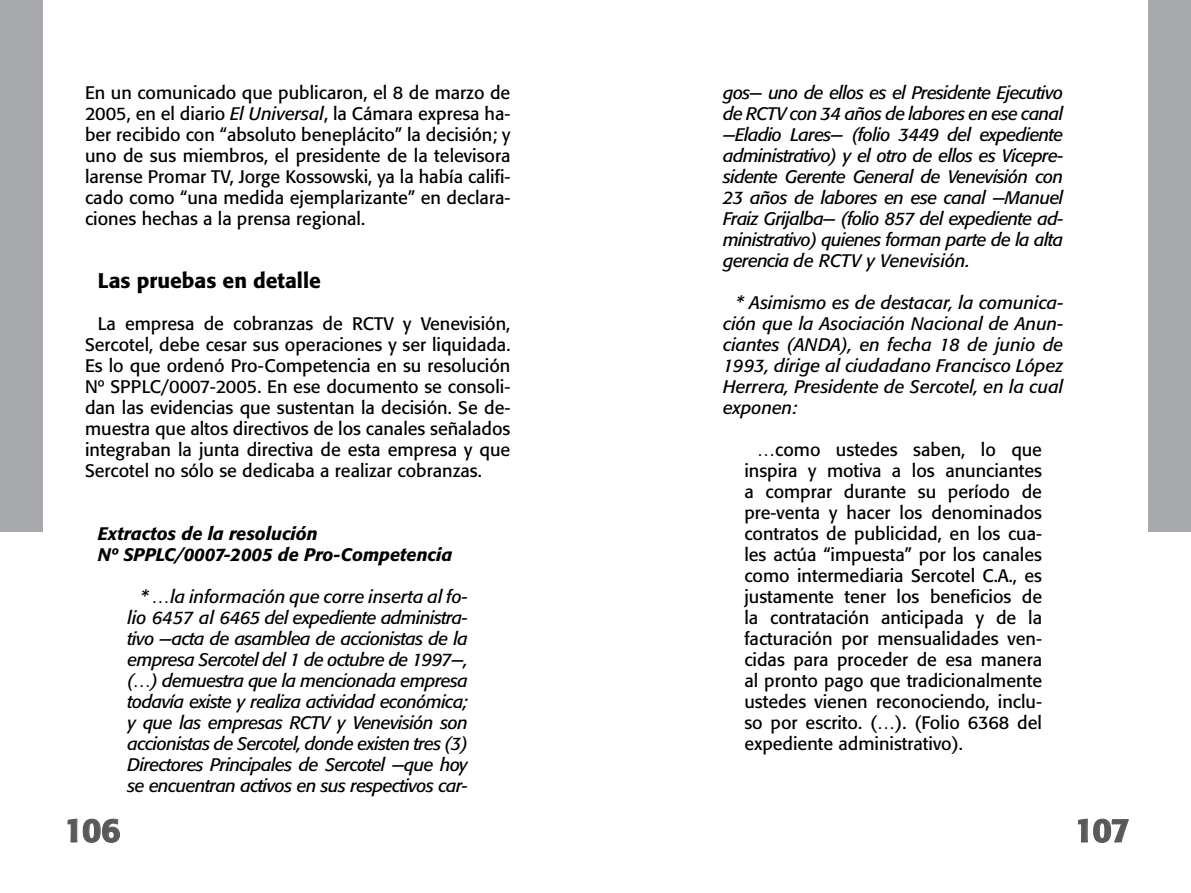
<style>
.page{position:relative;width:1191px;height:893px;background:#fff}
.page>*{position:absolute;margin:0;border:0;box-sizing:border-box;transform-origin:0 0}
.t1{font:500 33px "Formata";letter-spacing:-.04em;color:#58595b}
.t2{font:500 21px "Formata";color:#000}
.t3{font:18px/21px "Formata";color:#000;text-align:justify}
.t4{font:italic 18px/21px "Formata";letter-spacing:-.03em;color:#000;text-align:justify}
.t5{font:italic 500 18px/21px "Formata";color:#000}
.s1{font-style:italic}
</style>
<div class="page">
<div style="left:0;top:0;width:43px;height:531px;background:#a8a9ac"></div>
<svg style="left:67px;top:818px;width:53px;height:25px"></svg>
<div style="left:1148px;top:0;width:43px;height:531px;background:#a8a9ac"></div>
<svg style="left:1078px;top:818px;width:51px;height:25px"></svg>
<p class="t3" style="left:85px;top:82px;width:427px">En un comunicado que publicaron, el 8 de marzo de 2005, en el diario <span class="s1">El Universal</span>, la Cámara expresa ha&shy;ber recibido con “absoluto beneplácito” la decisión; y uno de sus miembros, el presidente de la televisora larense Promar TV, Jorge Kossowski, ya la había califi&shy;cado como “una medida ejemplarizante” en declara&shy;ciones hechas a la prensa regional.</p>
<p class="t2" style="left:98px;top:268px;width:225px">Las pruebas en detalle</p>
<p class="t3" style="left:85px;top:313px;width:427px;text-indent:13px">La empresa de cobranzas de RCTV y Venevisión, Sercotel, debe cesar sus operaciones y ser liquidada.<br>Es lo que ordenó Pro-Competencia en su resolución Nº SPPLC/0007-2005. En ese documento se consoli&shy;dan las evidencias que sustentan la decisión. Se de&shy;muestra que altos directivos de los canales señalados integraban la junta directiva de esta empresa y que Sercotel no sólo se dedicaba a realizar cobranzas.</p>
<p class="t5" style="left:98px;top:523px;width:356px">Extractos de la resolución<br>Nº SPPLC/0007-2005 de Pro-Competencia</p>
<p class="t4" style="left:128px;top:587px;width:342px;text-indent:13px">* …la información que corre inserta al fo&shy;lio 6457 al 6465 del expediente administra&shy;tivo —acta de asamblea de accionistas de la empresa Sercotel del 1 de octubre de 1997—, (…) demuestra que la mencionada empresa todavía existe y realiza actividad económica; y que las empresas RCTV y Venevisión son accionistas de Sercotel, donde existen tres (3)<br>Directores Principales de Sercotel —que hoy se encuentran activos en sus respectivos car-</p>
<p class="t4" style="left:723px;top:82px;width:342px">gos— uno de ellos es el Presidente Ejecutivo de RCTV con 34 años de labores en ese canal —Eladio Lares— (folio 3449 del expediente administrativo) y el otro de ellos es Vicepre&shy;sidente Gerente General de Venevisión con 23 años de labores en ese canal —Manuel Fraiz Grijalba— (folio 857 del expediente ad&shy;ministrativo) quienes forman parte de la alta gerencia de RCTV y Venevisión.</p>
<p class="t4" style="left:723px;top:292px;width:342px;text-indent:13px">* Asimismo es de destacar, la comunica&shy;ción que la Asociación Nacional de Anun&shy;ciantes (ANDA), en fecha 18 de junio de 1993, dirige al ciudadano Francisco López Herrera, Presidente de Sercotel, en la cual exponen:</p>
<p class="t3" style="left:744px;top:439px;width:299px;text-indent:13px">…como ustedes saben, lo que inspira y motiva a los anunciantes a comprar durante su período de pre-venta y hacer los denominados contratos de publicidad, en los cua&shy;les actúa “impuesta” por los canales como intermediaria Sercotel C.A., es justamente tener los beneficios de la contratación anticipada y de la facturación por mensualidades ven&shy;cidas para proceder de esa manera al pronto pago que tradicionalmente ustedes vienen reconociendo, inclu&shy;so por escrito. (…). (Folio 6368 del expediente administrativo).</p>
<h1 class="t1" style="left:64px;top:810px;width:58px">106</h1>
<h1 class="t1" style="left:1074px;top:810px;width:53px">107</h1>
</div>
